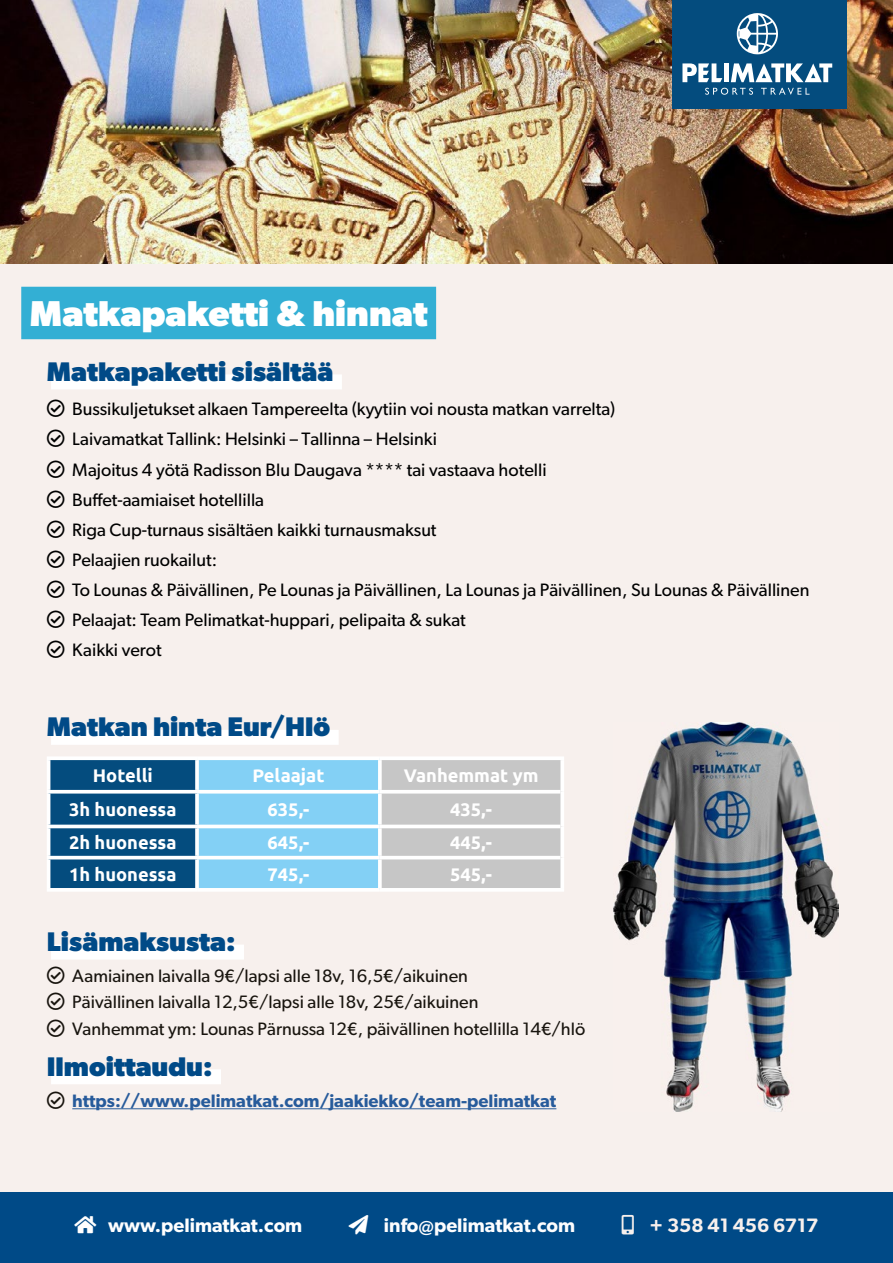
<style>
.page{position:relative;width:893px;height:1263px;background:#f7f0ed}
.page>*{position:absolute;margin:0;border:0;box-sizing:border-box;transform-origin:0 0}
.t1{font:700 36px "Gibson";color:#fff}
.t2{font:700 27px "Gibson";color:#004a87}
.t3{font:600 19.5px "Gibson";color:#fdfdfe}
.t4{font:600 19.5px "Gibson";color:#fff}
.t5{font:600 19.5px "Gibson";color:#f7f0ed}
.t6{font:700 18.3px "Ubuntu";color:#fff}
.t7{font:18px/30.2px "Gibson";color:#000}
.t8{font:18px/26.5px "Gibson";color:#18140e}
.t9{font:600 18px "Gibson";color:#275b9b}
.s1{color:#fff}
</style>
<div class="page">
<div style="left:0;top:1193px;width:893px;height:70px;background:#004a87"></div>
<img style="left:0;top:0;width:893px;height:264px">
<div style="left:672px;top:0;width:174px;height:109px;background:#044c7e"></div>
<div style="left:724px;top:63px;width:5px;height:19px;background:#fff"></div>
<svg style="left:731px;top:63px;width:101px;height:19px"></svg>
<svg style="left:682px;top:63px;width:40px;height:19px"></svg>
<svg style="left:737px;top:13px;width:41px;height:41px"></svg>
<svg style="left:705px;top:88px;width:48px;height:7px"></svg>
<svg style="left:761px;top:88px;width:48px;height:7px"></svg>
<div style="left:21px;top:287px;width:415px;height:52px;background:#33afd4"></div>
<div style="left:51px;top:374px;width:291px;height:15px;background:#fff"></div>
<div style="left:51px;top:730px;width:288px;height:15px;background:#fff"></div>
<div style="left:51px;top:944px;width:193px;height:15px;background:#fff"></div>
<div style="left:51px;top:1069px;width:170px;height:15px;background:#fff"></div>
<hr style="left:72px;top:1108px;width:484px;height:1px;background:#275b9b">
<svg style="left:50px;top:760px;width:510px;height:128px;background:#78a7c2"></svg>
<hr style="left:47px;top:756px;width:150px;height:4px;background:#fff">
<hr style="left:47px;top:760px;width:3px;height:30px;background:#fff">
<hr style="left:197px;top:756px;width:183px;height:4px;background:#fff">
<svg style="left:195px;top:760px;width:4px;height:30px"></svg>
<hr style="left:380px;top:756px;width:184px;height:4px;background:#fff">
<svg style="left:378px;top:760px;width:4px;height:30px"></svg>
<svg style="left:560px;top:760px;width:4px;height:32px"></svg>
<svg style="left:195px;top:793px;width:4px;height:32px"></svg>
<svg style="left:378px;top:793px;width:4px;height:32px"></svg>
<svg style="left:560px;top:792px;width:4px;height:34px"></svg>
<svg style="left:195px;top:828px;width:4px;height:28px"></svg>
<svg style="left:378px;top:828px;width:4px;height:28px"></svg>
<svg style="left:560px;top:826px;width:4px;height:32px"></svg>
<svg style="left:195px;top:859px;width:4px;height:29px"></svg>
<svg style="left:378px;top:859px;width:4px;height:29px"></svg>
<svg style="left:560px;top:858px;width:4px;height:30px"></svg>
<hr style="left:47px;top:790px;width:150px;height:3px;background:#fff">
<hr style="left:47px;top:793px;width:3px;height:32px;background:#fff">
<hr style="left:197px;top:790px;width:183px;height:3px;background:#fff">
<hr style="left:380px;top:790px;width:180px;height:3px;background:#fff">
<hr style="left:47px;top:825px;width:150px;height:3px;background:#fff">
<hr style="left:47px;top:828px;width:3px;height:28px;background:#fff">
<hr style="left:197px;top:825px;width:183px;height:3px;background:#fff">
<hr style="left:380px;top:825px;width:180px;height:3px;background:#fff">
<hr style="left:47px;top:856px;width:150px;height:3px;background:#fff">
<hr style="left:47px;top:859px;width:3px;height:29px;background:#fff">
<hr style="left:197px;top:856px;width:183px;height:3px;background:#fff">
<hr style="left:380px;top:856px;width:180px;height:3px;background:#fff">
<hr style="left:47px;top:888px;width:150px;height:4px;background:#fff">
<hr style="left:197px;top:888px;width:183px;height:4px;background:#fff">
<hr style="left:380px;top:888px;width:184px;height:4px;background:#fff">
<img style="left:614px;top:723px;width:225px;height:388px">
<h1 class="t1" style="left:30px;top:293px;width:399px">Matkapaketti &amp; hinnat</h1>
<h2 class="t2" style="left:47px;top:356px;width:288px">Matkapaketti sisältää</h2>
<p class="t7" style="left:72px;top:394px;width:739px">Bussikuljetukset alkaen Tampereelta (kyytiin voi nousta matkan varrelta)<br>Laivamatkat Tallink: Helsinki – Tallinna – Helsinki<br>Majoitus 4 yötä Radisson Blu Daugava **** tai vastaava hotelli<br>Buffet-aamiaiset hotellilla<br>Riga Cup-turnaus sisältäen kaikki turnausmaksut<br>Pelaajien ruokailut:<br>To Lounas &amp; Päivällinen, Pe Lounas ja Päivällinen, La Lounas ja Päivällinen, Su Lounas &amp; Päivällinen Pelaajat: Team Pelimatkat-huppari, pelipaita &amp; sukat<br>Kaikki verot</p>
<h2 class="t2" style="left:47px;top:711px;width:285px">Matkan hinta Eur/Hlö</h2>
<p class="t6" style="left:93px;top:764px;width:61px">Hotelli</p>
<p class="t6" style="left:252px;top:764px;width:74px">Pelaajat</p>
<p class="t6" style="left:404px;top:764px;width:136px">Vanhemmat ym</p>
<p class="t6" style="left:69px;top:798px;width:109px">3h huonessa</p>
<p class="t6" style="left:267px;top:798px;width:43px">635,-</p>
<p class="t6" style="left:450px;top:798px;width:43px">435,-</p>
<p class="t6" style="left:69px;top:831px;width:109px">2h huonessa</p>
<p class="t6" style="left:267px;top:831px;width:43px">645,-</p>
<p class="t6" style="left:450px;top:831px;width:43px">445,-</p>
<p class="t6" style="left:69px;top:863px;width:109px">1h huonessa</p>
<p class="t6" style="left:267px;top:863px;width:43px">745,-</p>
<p class="t6" style="left:450px;top:863px;width:43px">545,-</p>
<h2 class="t2" style="left:47px;top:926px;width:190px">Lisämaksusta:</h2>
<p class="t8" style="left:72px;top:962px;width:515px">Aamiainen laivalla 9€/lapsi alle 18v, 16,5€/aikuinen<br>Päivällinen laivalla 12,5€/lapsi alle 18v, 25€/aikuinen<br>Vanhemmat ym: Lounas Pärnussa 12€, päivällinen hotellilla 14€/hlö</p>
<h2 class="t2" style="left:47px;top:1050px;width:167px">Ilmoittaudu:</h2>
<p class="t9" style="left:72px;top:1089px;width:486px">https://www.pelimatkat.com/jaakiekko/team-pelimatkat</p>
<p class="t4" style="left:75px;top:1214px;width:229px">★□ www.pelimatkat.com</p>
<p class="t3" style="left:349px;top:1214px;width:228px"><span class="s1">●■</span> info@pelimatkat.com</p>
<p class="t5" style="left:622px;top:1214px;width:198px">□●●▼ + 358 41 456 6717</p>
</div>
